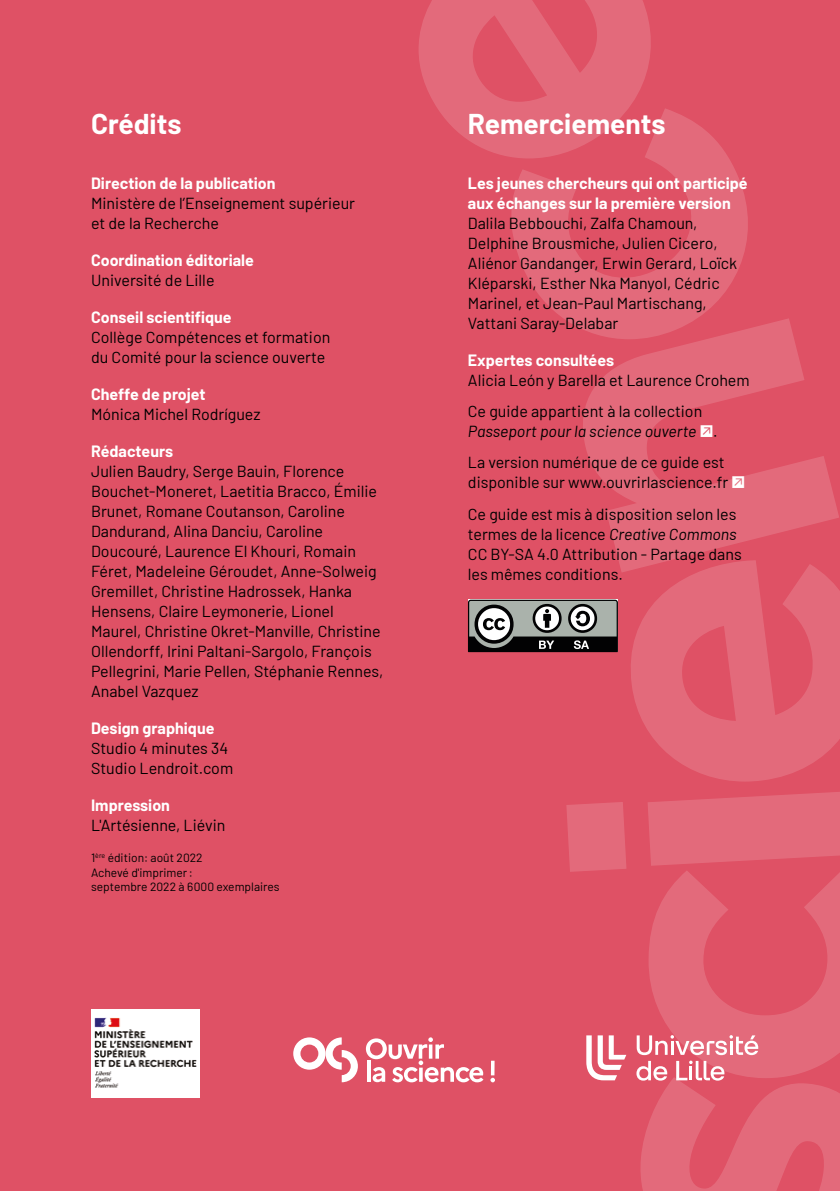
<style>
.page{position:relative;width:840px;height:1191px;background:#fff}
.page>*{position:absolute;margin:0;border:0;box-sizing:border-box;transform-origin:0 0}
.text_COU_02{font:700 28px "Barlow";color:#fff}
.text_COU_02-2{font:16px/20px "Barlow";color:#000}
.text_COU_02-3{font:700 16px/20px "Barlow";color:#fff}
.text_COU_02-4{font:12px "Barlow";color:#000}
.s1{font-weight:700;color:#fff}
.s2{font-style:italic}
.s3{font-family:"Lien Externe";font-size:26px;color:#fff}
</style>
<div class="page">
<div style="left:0;top:0;width:839px;height:1191px;background:#df5165"></div>
<svg style="left:566px;top:802px;width:60px;height:70px;background:#e26778"></svg>
<svg style="left:631px;top:613px;width:16px;height:115px;fill:#e36a7b"></svg>
<svg style="left:583px;top:318px;width:255px;height:254px;fill:#e36a7b"></svg>
<svg style="left:511px;top:109px;width:253px;height:230px"></svg>
<svg style="left:419px;top:0;width:247px;height:158px"></svg>
<svg style="left:647px;top:569px;width:192px;height:466px;fill:#e36a7b"></svg>
<svg style="left:468px;top:599px;width:149px;height:53px;background:#747775"></svg>
<div style="left:91px;top:1009px;width:108px;height:89px;background:#fff"></div>
<img style="left:94px;top:1017px;width:103px;height:71px">
<svg style="left:365px;top:1037px;width:118px;height:45px"></svg>
<svg style="left:490px;top:1060px;width:4px;height:15px"></svg>
<svg style="left:490px;top:1077px;width:4px;height:5px"></svg>
<svg style="left:293px;top:1037px;width:65px;height:45px"></svg>
<svg style="left:586px;top:1035px;width:40px;height:45px"></svg>
<svg style="left:636px;top:1035px;width:203px;height:156px"></svg>
<p class="text_COU_02" style="left:91px;top:104px;width:92px">Crédits</p>
<p class="text_COU_02-3" style="left:91px;top:171px;width:186px">Direction de la publication</p>
<p class="text_COU_02-2" style="left:91px;top:191px;width:265px">Ministère de l’Enseignement supérieur et de la Recherche</p>
<p class="text_COU_02-3" style="left:91px;top:248px;width:164px">Coordination éditoriale</p>
<p class="text_COU_02-2" style="left:91px;top:268px;width:125px">Université de Lille</p>
<p class="text_COU_02-3" style="left:91px;top:305px;width:142px">Conseil scientifique</p>
<p class="text_COU_02-2" style="left:91px;top:325px;width:241px">Collège Compétences et formation du Comité pour la science ouverte</p>
<p class="text_COU_02-2" style="left:91px;top:382px;width:171px"><span class="s1">Cheffe de projet<br></span>Mónica Michel Rodríguez</p>
<p class="text_COU_02-3" style="left:91px;top:439px;width:83px">Rédacteurs</p>
<p class="text_COU_02-2" style="left:91px;top:459px;width:293px">Julien Baudry, Serge Bauin, Florence Bouchet-Moneret, Laetitia Bracco, Émilie Brunet, Romane Coutanson, Caroline Dandurand, Alina Danciu, Caroline Doucouré, Laurence El Khouri, Romain Féret, Madeleine Géroudet, Anne-Solweig Gremillet, Christine Hadrossek, Hanka Hensens, Claire Leymonerie, Lionel Maurel, Christine Okret-Manville, Christine Ollendorff, Irini Paltani-Sargolo, François Pellegrini, Marie Pellen, Stéphanie Rennes, Anabel Vazquez</p>
<p class="text_COU_02-3" style="left:91px;top:716px;width:125px">Design graphique</p>
<p class="text_COU_02-2" style="left:91px;top:736px;width:144px">Studio 4 minutes 34<br>Studio Lendroit.com</p>
<p class="text_COU_02-2" style="left:91px;top:794px;width:136px"><span class="s1">Impression<br></span>L'Artésienne, Liévin</p>
<p class="text_COU_02-4" style="left:91px;top:849px;width:113px">1<sup>ère</sup> édition: août 2022</p>
<p class="text_COU_02-4" style="left:91px;top:863px;width:103px">Achevé d'imprimer:</p>
<p class="text_COU_02-4" style="left:91px;top:878px;width:190px">septembre 2022 à 6000 exemplaires</p>
<p class="text_COU_02" style="left:467px;top:104px;width:199px">Remerciements</p>
<p class="text_COU_02-3" style="left:467px;top:171px;width:281px">Les jeunes chercheurs qui ont participé aux échanges sur la première version</p>
<p class="text_COU_02-2" style="left:467px;top:211px;width:271px">Dalila Bebbouchi, Zalfa Chamoun, Delphine Brousmiche, Julien Cicero, Aliénor Gandanger, Erwin Gerard, Loïck Kléparski, Esther Nka Manyol, Cédric Marinel, et Jean-Paul Martischang, Vattani Saray-Delabar</p>
<p class="text_COU_02-3" style="left:467px;top:348px;width:147px">Expertes consultées</p>
<p class="text_COU_02-2" style="left:467px;top:368px;width:283px">Alicia León y Barella et Laurence Crohem</p>
<p class="text_COU_02-2" style="left:467px;top:400px;width:251px">Ce guide appartient à la collection<br><span class="s2">Passeport pour la science ouverte</span> <span class="s3">s</span>.</p>
<p class="text_COU_02-2" style="left:467px;top:451px;width:278px">La version numérique de ce guide est disponible sur www.ouvrirlascience.fr <span class="s3">s</span></p>
<p class="text_COU_02-2" style="left:467px;top:502px;width:275px">Ce guide est mis à disposition selon les termes de la licence <span class="s2">Creative Commons </span>CC BY-SA 4.0 Attribution - Partage dans les mêmes conditions.</p>
</div>
